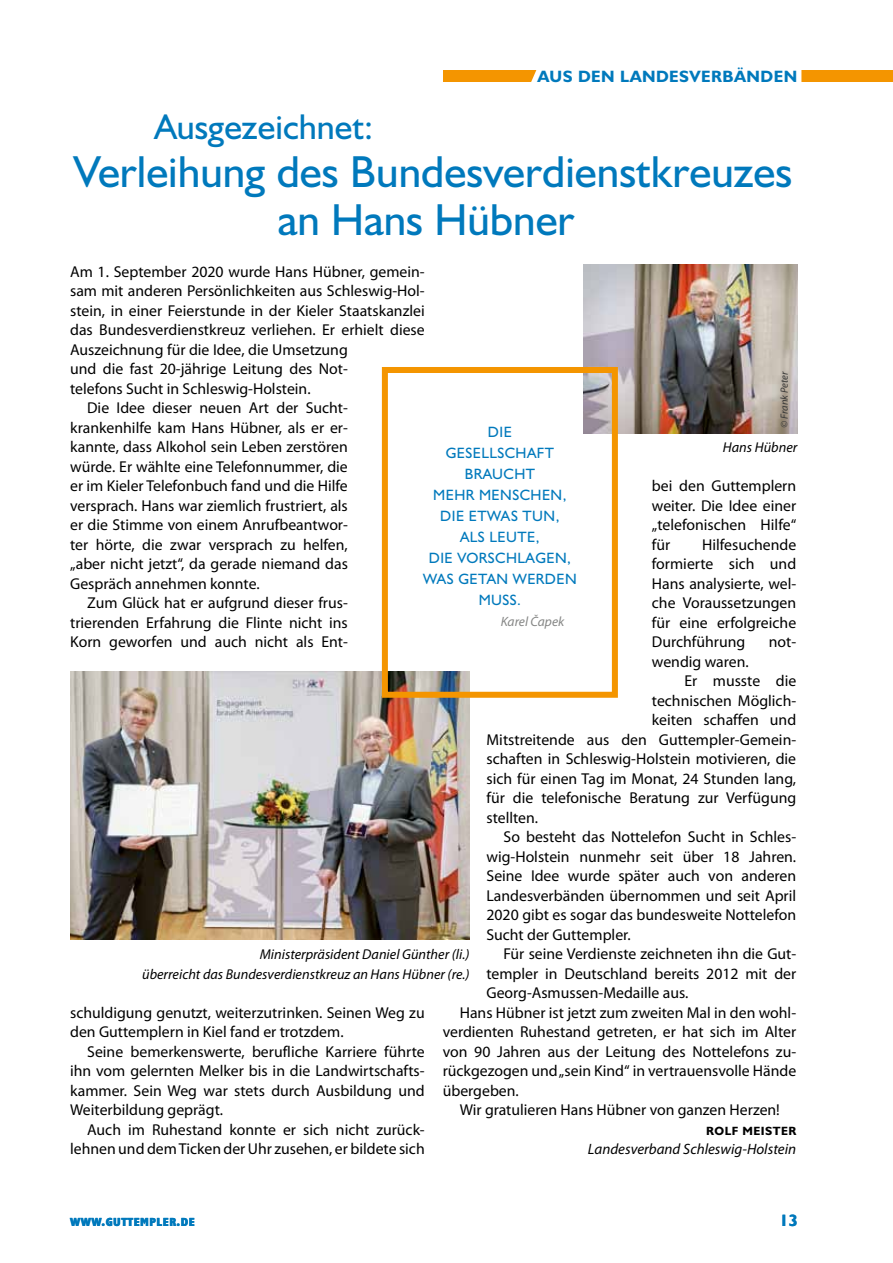
<style>
.page{position:relative;width:893px;height:1263px;background:#fff}
.page>*{position:absolute;margin:0;border:0;box-sizing:border-box;transform-origin:0 0}
.t1{font:45px/48px "Humanist 521 BT";color:#0079bc;text-align:center}
.t2{font:36px "Humanist 521 BT";color:#0079bc}
.t3{font:700 16.5px "Humanist 521 BT";letter-spacing:.03em;color:#0079bc}
.t4{font:15.75px/19.5px "Myriad Pro";color:#000;text-align:justify}
.t5{font:15px "Humanist 521 BT";letter-spacing:.03em;color:#0079bc}
.t6{font:italic 15px "Myriad Pro";color:#000}
.t7{font:italic 14.25px/19.5px "Myriad Pro";color:#000;text-align:right}
.t8{font:italic 13.5px "Myriad Pro";color:#868786}
.t9{font:700 12px "Humanist 521 BT";letter-spacing:.04em;color:#000}
.t10{font:700 condensed 11.85px "Humanist 521 BT Xtra";letter-spacing:.04em;color:#0079bc}
.t11{font:italic 10.5px "Myriad Pro";color:#3a3a39}
</style>
<div class="page">
<div style="left:443px;top:70px;width:450px;height:12px;background:#f49500"></div>
<div style="left:531px;top:70px;width:271px;height:12px;background:#fff"></div>
<img style="left:584px;top:265px;width:213px;height:169px">
<img style="left:70px;top:672px;width:399px;height:267px">
<div style="left:382px;top:367px;width:236px;height:331px;border:6px solid #f49500"></div>
<p class="t3" style="left:537px;top:66px;width:261px">AUS DEN LANDESVERBÄNDEN</p>
<h2 class="t2" style="left:154px;top:104px;width:220px">AUSGEZEICHNET:</h2>
<h1 class="t1" style="left:74px;top:146px;width:720px">VERLEIHUNG DES BUNDESVERDIENSTKREUZES<br>AN HANS HÜBNER</h1>
<p class="t4" style="left:70px;top:261px;width:356px">Am 1. September 2020 wurde Hans Hübner, gemein-</p>
<p class="t4" style="left:70px;top:281px;width:356px">sam mit anderen Persönlichkeiten aus Schleswig-Hol-</p>
<p class="t4" style="left:70px;top:300px;width:356px">stein, in einer Feierstunde in der Kieler Staatskanzlei</p>
<p class="t4" style="left:70px;top:320px;width:356px">das Bundesverdienstkreuz verliehen. Er erhielt diese</p>
<p class="t4" style="left:70px;top:339px;width:279px">Auszeichnung für die Idee, die Umsetzung</p>
<p class="t4" style="left:70px;top:359px;width:278px">und die fast 20-jährige Leitung des Not-</p>
<p class="t4" style="left:70px;top:378px;width:242px">telefons Sucht in Schleswig-Holstein.</p>
<p class="t4" style="left:87px;top:398px;width:262px">Die Idee dieser neuen Art der Sucht-</p>
<p class="t4" style="left:70px;top:417px;width:279px">krankenhilfe kam Hans Hübner, als er er-</p>
<p class="t4" style="left:70px;top:437px;width:279px">kannte, dass Alkohol sein Leben zerstören</p>
<p class="t4" style="left:70px;top:456px;width:279px">würde. Er wählte eine Telefonnummer, die</p>
<p class="t4" style="left:70px;top:476px;width:279px">er im Kieler Telefonbuch fand und die Hilfe</p>
<p class="t4" style="left:70px;top:495px;width:279px">versprach. Hans war ziemlich frustriert, als</p>
<p class="t4" style="left:70px;top:515px;width:279px">er die Stimme von einem Anrufbeantwor-</p>
<p class="t4" style="left:70px;top:534px;width:279px">ter hörte, die zwar versprach zu helfen,</p>
<p class="t4" style="left:70px;top:554px;width:279px">„aber nicht jetzt“, da gerade niemand das</p>
<p class="t4" style="left:70px;top:573px;width:191px">Gespräch annehmen konnte.</p>
<p class="t4" style="left:87px;top:593px;width:261px">Zum Glück hat er aufgrund dieser frus-</p>
<p class="t4" style="left:70px;top:612px;width:279px">trierenden Erfahrung die Flinte nicht ins</p>
<p class="t4" style="left:70px;top:632px;width:279px">Korn geworfen und auch nicht als Ent-</p>
<p class="t5" style="left:488px;top:423px;width:24px">DIE</p>
<p class="t5" style="left:446px;top:444px;width:110px">GESELLSCHAFT</p>
<p class="t5" style="left:465px;top:465px;width:72px">BRAUCHT</p>
<p class="t5" style="left:433px;top:486px;width:135px">MEHR MENSCHEN,</p>
<p class="t5" style="left:440px;top:507px;width:121px">DIE ETWAS TU N,</p>
<p class="t5" style="left:460px;top:528px;width:39px">ALS LEU</p>
<p class="t5" style="left:518px;top:528px;width:24px">TE,</p>
<p class="t5" style="left:429px;top:549px;width:144px">DIE VORSCHLAGEN,</p>
<p class="t5" style="left:423px;top:570px;width:155px">WAS GETAN WERDEN</p>
<p class="t5" style="left:479px;top:591px;width:44px">MUSS.</p>
<p class="t8" style="left:501px;top:613px;width:65px">Karel Čapek</p>
<p class="t11" style="left:778px;top:428px;width:58px;rotate:-90deg">© Frank Peter</p>
<p class="t7" style="left:723px;top:437px;width:76px">Hans Hübner</p>
<p class="t4" style="left:652px;top:476px;width:146px">bei den Guttemplern weiter. Die Idee einer „telefonischen Hilfe“ für</p>
<p class="t4" style="left:652px;top:534px;width:146px;text-indent:50px">Hilfesuchende formierte sich und Hans analysierte, wel&shy;che Voraussetzungen für eine erfolgreiche Durchführung</p>
<p class="t4" style="left:769px;top:632px;width:29px">not-</p>
<p class="t4" style="left:652px;top:651px;width:98px">wendig waren.</p>
<p class="t4" style="left:684px;top:671px;width:113px">Er musste die</p>
<p class="t4" style="left:652px;top:690px;width:146px">technischen Möglich-</p>
<p class="t4" style="left:652px;top:710px;width:146px">keiten schaffen und</p>
<p class="t4" style="left:486px;top:729px;width:311px">Mitstreitende aus den Guttempler-Gemein-</p>
<p class="t4" style="left:486px;top:749px;width:311px">schaften in Schleswig-Holstein motivieren, die</p>
<p class="t4" style="left:486px;top:768px;width:311px">sich für einen Tag im Monat, 24 Stunden lang,</p>
<p class="t4" style="left:486px;top:788px;width:311px">für die telefonische Beratung zur Verfügung</p>
<p class="t4" style="left:486px;top:807px;width:53px">stellten.</p>
<p class="t4" style="left:503px;top:827px;width:294px">So besteht das Nottelefon Sucht in Schles-</p>
<p class="t4" style="left:486px;top:846px;width:311px">wig-Holstein nunmehr seit über 18 Jahren.</p>
<p class="t4" style="left:486px;top:866px;width:311px">Seine Idee wurde später auch von anderen</p>
<p class="t4" style="left:486px;top:885px;width:311px">Landesverbänden übernommen und seit April</p>
<p class="t4" style="left:486px;top:905px;width:311px">2020 gibt es sogar das bundesweite Nottelefon</p>
<p class="t4" style="left:486px;top:924px;width:146px">Sucht der Guttempler.</p>
<p class="t4" style="left:503px;top:944px;width:294px">Für seine Verdienste zeichneten ihn die Gut-</p>
<p class="t4" style="left:486px;top:963px;width:311px">templer in Deutschland bereits 2012 mit der</p>
<p class="t4" style="left:486px;top:983px;width:203px">Georg-Asmussen-Medaille aus.</p>
<p class="t4" style="left:460px;top:1002px;width:338px">Hans Hübner ist jetzt zum zweiten Mal in den wohl-</p>
<p class="t4" style="left:443px;top:1022px;width:355px">verdienten Ruhestand getreten, er hat sich im Alter</p>
<p class="t4" style="left:443px;top:1041px;width:355px">von 90 Jahren aus der Leitung des Nottelefons zu-</p>
<p class="t4" style="left:443px;top:1061px;width:355px">rückgezogen und „sein Kind“ in vertrauensvolle Hände</p>
<p class="t4" style="left:443px;top:1080px;width:78px">übergeben.</p>
<p class="t4" style="left:460px;top:1100px;width:322px">Wir gratulieren Hans Hübner von ganzen Herzen!</p>
<p class="t9" style="left:706px;top:1123px;width:92px">ROLF MEISTER</p>
<p class="t6" style="left:588px;top:1140px;width:210px">Landesverband Schleswig-Holstein</p>
<p class="t7" style="left:142px;top:944px;width:329px">Ministerpräsident Daniel Günther (li.)<br>überreicht das Bundesverdienstkreuz an Hans Hübner (re.)</p>
<p class="t4" style="left:70px;top:1002px;width:356px">schuldigung genutzt, weiterzutrinken. Seinen Weg zu den Guttemplern in Kiel fand er trotzdem.</p>
<p class="t4" style="left:70px;top:1041px;width:356px;text-indent:17px">Seine bemerkenswerte, berufliche Karriere führte ihn vom gelernten Melker bis in die Landwirtschafts&shy;kammer. Sein Weg war stets durch Ausbildung und Weiterbildung geprägt.</p>
<p class="t4" style="left:70px;top:1119px;width:356px;text-align:right">Auch im Ruhestand konnte er sich nicht zurück&shy;lehnen und dem Ticken der Uhr zusehen, er bildete sich</p>
<p class="t10" style="left:70px;top:1215px;width:126px">WWW.GUTTEMPLER.DE</p>
<p class="t3" style="left:779px;top:1210px;width:20px">13</p>
</div>
